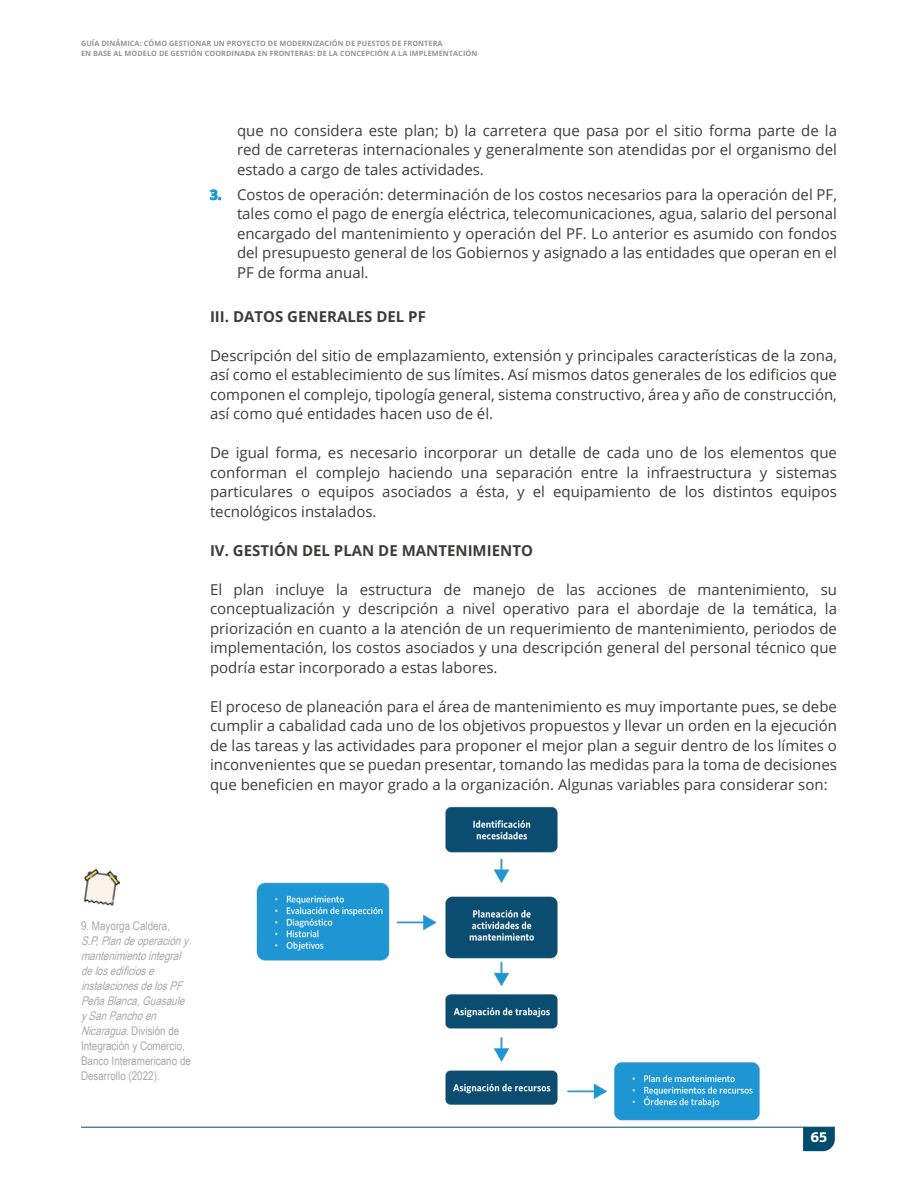
<style>
.page{position:relative;width:918px;height:1188px;background:#fff}
.page>*{position:absolute;margin:0;border:0;box-sizing:border-box;transform-origin:0 0}
.t1{font:15px/19.5px "Open Sans";color:#3c3c3b;text-align:justify}
.t2{font:700 15px "Open Sans";color:#3c3c3b}
.t3{font:700 13.2px "Ligurino Rg";color:#fff;scale:1.14 1}
.t4{font:italic 12px/15px "Arial Narrow";color:#a8a8a7}
.t5{font:12px "Arial Narrow";color:#a8a8a7}
.t6{font:700 7.35px/9.8px "Open Sans";letter-spacing:.01em;color:#949494}
.s1{font-weight:700;font-size:13.5px;color:#0e97d5}
.s2{font-style:normal}
</style>
<div class="page">
<img style="left:83px;top:868px;width:37px;height:39px">
<img style="left:256px;top:806px;width:504px;height:315px">
<hr style="left:81px;top:1127px;width:754px;height:1px;background:#004c6c">
<svg style="left:803px;top:1127px;width:32px;height:24px"></svg>
<p class="t6" style="left:81px;top:38px;width:398px">GUÍA DINÁMICA: CÓMO GESTIONAR UN PROYECTO DE MODERNIZACIÓN DE PUESTOS DE FRONTERA<br>EN BASE AL MODELO DE GESTIÓN COORDINADA EN FRONTERAS: DE LA CONCEPCIÓN A LA IMPLEMENTACIÓN</p>
<p class="t1" style="left:237px;top:120px;width:602px">que no considera este plan; b) la carretera que pasa por el sitio forma parte de la red de carreteras internacionales y generalmente son atendidas por el organismo del estado a cargo de tales actividades.</p>
<p class="t1" style="left:237px;top:184px;width:602px;text-indent:-27px"><span class="s1">3.</span> Costos de operación: determinación de los costos necesarios para la operación del PF, tales como el pago de energía eléctrica, telecomunicaciones, agua, salario del personal encargado del mantenimiento y operación del PF. Lo anterior es asumido con fondos del presupuesto general de los Gobiernos y asignado a las entidades que operan en el PF de forma anual.</p>
<p class="t2" style="left:210px;top:306px;width:217px">III. DATOS GENERALES DEL PF</p>
<p class="t1" style="left:210px;top:345px;width:629px">Descripción del sitio de emplazamiento, extensión y principales características de la zona, así como el establecimiento de sus límites. Así mismos datos generales de los edificios que componen el complejo, tipología general, sistema constructivo, área y año de construcción, así como qué entidades hacen uso de él.</p>
<p class="t1" style="left:210px;top:443px;width:629px">De igual forma, es necesario incorporar un detalle de cada uno de los elementos que conforman el complejo haciendo una separación entre la infraestructura y sistemas particulares o equipos asociados a ésta, y el equipamiento de los distintos equipos tecnológicos instalados.</p>
<p class="t2" style="left:210px;top:540px;width:324px">IV. GESTIÓN DEL PLAN DE MANTENIMIENTO</p>
<p class="t1" style="left:210px;top:579px;width:629px">El plan incluye la estructura de manejo de las acciones de mantenimiento, su conceptualización y descripción a nivel operativo para el abordaje de la temática, la priorización en cuanto a la atención de un requerimiento de mantenimiento, periodos de implementación, los costos asociados y una descripción general del personal técnico que podría estar incorporado a estas labores.</p>
<p class="t1" style="left:210px;top:696px;width:629px">El proceso de planeación para el área de mantenimiento es muy importante pues, se debe cumplir a cabalidad cada uno de los objetivos propuestos y llevar un orden en la ejecución de las tareas y las actividades para proponer el mejor plan a seguir dentro de los límites o inconvenientes que se puedan presentar, tomando las medidas para la toma de decisiones que beneficien en mayor grado a la organización. Algunas variables para considerar son:</p>
<p class="t5" style="left:81px;top:917px;width:91px">9. Mayorga Caldera,</p>
<p class="t4" style="left:81px;top:933px;width:113px">S.P,Plandeoperacióny mantenimientointegral delosedificiose instalacionesdelosPF<br>PeñaBlanca,Guasaule ySanPanchoen<br>Nicaragua.<span class="s2">D i v i s i ó n d e<br>Integración y Comercio,<br>Banco Interamericano de<br>Desarrollo (2022).</span></p>
<p class="t3" style="left:810px;top:1127px;width:16px">65</p>
</div>
